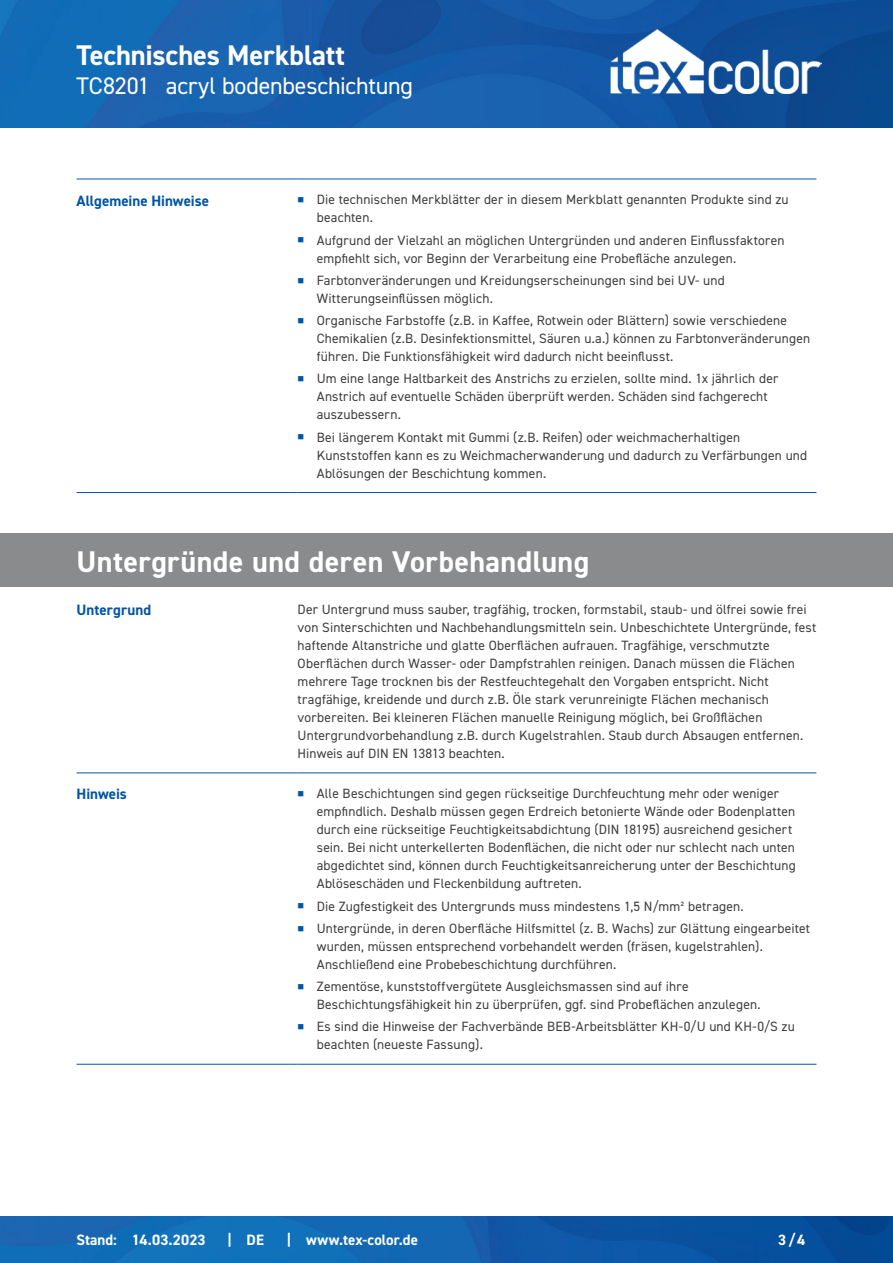
<style>
.page{position:relative;width:893px;height:1263px;background:#fff}
.page>*{position:absolute;margin:0;border:0;box-sizing:border-box;transform-origin:0 0}
.CB_AF_Kapitel_Uebers{font:700 30px "DIN2014";letter-spacing:.015em;color:#fff}
.CB_AF_Kopf_TM{font:700 28.5px "DIN2014";letter-spacing:-.005em;color:#fff}
.CB_AF_Kopf_Produktna{font:24px "DIN2014";letter-spacing:-.005em;color:#fff}
.CB_AF_Fuß_Stand_link{font:700 15px "DIN2014";letter-spacing:.005em;color:#fff}
.CB_AF_Abschnitt_Uebe{font:700 15px "DIN2014";color:#0154a6}
.CB_AF_Text_Standard{font:13.5px/18px "DIN2014";letter-spacing:.01em;color:#3e3e3f}
</style>
<div class="page">
<img style="left:0;top:0;width:893px;height:128px">
<img style="left:0;top:1216px;width:893px;height:47px">
<hr style="left:77px;top:179px;width:212px;height:1px;background:#0154a6">
<hr style="left:298px;top:179px;width:518px;height:1px;background:#0154a6">
<hr style="left:77px;top:492px;width:212px;height:1px;background:#0154a6">
<hr style="left:298px;top:492px;width:518px;height:1px;background:#0154a6">
<hr style="left:77px;top:772px;width:212px;height:1px;background:#0154a6">
<hr style="left:298px;top:772px;width:518px;height:1px;background:#0154a6">
<hr style="left:77px;top:1064px;width:212px;height:1px;background:#0154a6">
<hr style="left:298px;top:1064px;width:518px;height:1px;background:#0154a6">
<div style="left:0;top:533px;width:893px;height:53px;background:#8a8b8c"></div>
<img style="left:610px;top:30px;width:211px;height:64px">
<p class="CB_AF_Kopf_TM" style="left:77px;top:36px;width:270px">Technisches Merkblatt</p>
<p class="CB_AF_Kopf_Produktna" style="left:77px;top:71px;width:75px">TC8201</p>
<p class="CB_AF_Kopf_Produktna" style="left:166px;top:71px;width:249px">acryl bodenbeschichtung</p>
<p class="CB_AF_Abschnitt_Uebe" style="left:77px;top:190px;width:134px">Allgemeine Hinweise</p>
<p class="CB_AF_Text_Standard" style="left:317px;top:190px;width:473px">Die technischen Merkblätter der in diesem Merkblatt genannten Produkte sind zu beachten.</p>
<p class="CB_AF_Text_Standard" style="left:317px;top:231px;width:469px">Aufgrund der Vielzahl an möglichen Untergründen und anderen Einflussfaktoren empfiehlt sich, vor Beginn der Verarbeitung eine Probefläche anzulegen.</p>
<p class="CB_AF_Text_Standard" style="left:317px;top:271px;width:410px">Farbtonveränderungen und Kreidungserscheinungen sind bei UV- und<br>Witterungseinflüssen möglich.</p>
<p class="CB_AF_Text_Standard" style="left:317px;top:311px;width:495px">Organische Farbstoffe (z.B. in Kaffee, Rotwein oder Blättern) sowie verschiedene<br>Chemikalien (z.B. Desinfektionsmittel, Säuren u.a.) können zu Farbtonveränderungen führen. Die Funktionsfähigkeit wird dadurch nicht beeinflusst.</p>
<p class="CB_AF_Text_Standard" style="left:317px;top:369px;width:463px">Um eine lange Haltbarkeit des Anstrichs zu erzielen, sollte mind. 1x jährlich der<br>Anstrich auf eventuelle Schäden überprüft werden. Schäden sind fachgerecht auszubessern.</p>
<p class="CB_AF_Text_Standard" style="left:317px;top:428px;width:492px">Bei längerem Kontakt mit Gummi (z.B. Reifen) oder weichmacherhaltigen<br>Kunststoffen kann es zu Weichmacherwanderung und dadurch zu Verfärbungen und<br>Ablösungen der Beschichtung kommen.</p>
<p class="CB_AF_Kapitel_Uebers" style="left:77px;top:541px;width:514px">Untergründe und deren Vorbehandlung</p>
<p class="CB_AF_Abschnitt_Uebe" style="left:77px;top:600px;width:76px">Untergrund</p>
<p class="CB_AF_Text_Standard" style="left:298px;top:600px;width:520px">Der Untergrund muss sauber, tragfähig, trocken, formstabil, staub- und ölfrei sowie frei von Sinterschichten und Nachbehandlungsmitteln sein. Unbeschichtete Untergründe, fest haftende Altanstriche und glatte Oberflächen aufrauen. Tragfähige, verschmutzte Oberflächen durch Wasser- oder Dampfstrahlen reinigen. Danach müssen die Flächen mehrere Tage trocknen bis der Restfeuchtegehalt den Vorgaben entspricht. Nicht tragfähige, kreidende und durch z.B. Öle stark verunreinigte Flächen mechanisch vorbereiten. Bei kleineren Flächen manuelle Reinigung möglich, bei Großflächen Untergrundvorbehandlung z.B. durch Kugelstrahlen. Staub durch Absaugen entfernen.<br>Hinweis auf DIN EN 13813 beachten.</p>
<p class="CB_AF_Abschnitt_Uebe" style="left:77px;top:784px;width:52px">Hinweis</p>
<p class="CB_AF_Text_Standard" style="left:317px;top:784px;width:480px">Alle Beschichtungen sind gegen rückseitige Durchfeuchtung mehr oder weniger empfindlich. Deshalb müssen gegen Erdreich betonierte Wände oder Bodenplatten durch eine rückseitige Feuchtigkeitsabdichtung (DIN 18195) ausreichend gesichert sein. Bei nicht unterkellerten Bodenflächen, die nicht oder nur schlecht nach unten abgedichtet sind, können durch Feuchtigkeitsanreicherung unter der Beschichtung Ablöseschäden und Fleckenbildung auftreten.</p>
<p class="CB_AF_Text_Standard" style="left:317px;top:897px;width:428px">Die Zugfestigkeit des Untergrunds muss mindestens 1,5 N/mm² betragen.</p>
<p class="CB_AF_Text_Standard" style="left:317px;top:919px;width:495px">Untergründe, in deren Oberfläche Hilfsmittel (z. B. Wachs) zur Glättung eingearbeitet wurden, müssen entsprechend vorbehandelt werden (fräsen, kugelstrahlen).<br>Anschließend eine Probebeschichtung durchführen.</p>
<p class="CB_AF_Text_Standard" style="left:317px;top:977px;width:445px">Zementöse, kunststoffvergütete Ausgleichsmassen sind auf ihre<br>Beschichtungsfähigkeit hin zu überprüfen, ggf. sind Probeflächen anzulegen.</p>
<p class="CB_AF_Text_Standard" style="left:317px;top:1017px;width:480px">Es sind die Hinweise der Fachverbände BEB-Arbeitsblätter KH-0/U und KH-0/S zu beachten (neueste Fassung).</p>
<p class="CB_AF_Fuß_Stand_link" style="left:77px;top:1230px;width:42px">Stand:</p>
<p class="CB_AF_Fuß_Stand_link" style="left:132px;top:1230px;width:75px">14.03.2023</p>
<p class="CB_AF_Fuß_Stand_link" style="left:227px;top:1229px;width:6px">|</p>
<p class="CB_AF_Fuß_Stand_link" style="left:247px;top:1230px;width:19px">DE</p>
<p class="CB_AF_Fuß_Stand_link" style="left:287px;top:1229px;width:6px">|</p>
<p class="CB_AF_Fuß_Stand_link" style="left:306px;top:1230px;width:113px">www.tex-color.de</p>
<p class="CB_AF_Fuß_Stand_link" style="left:778px;top:1230px;width:29px">3/4</p>
</div>
